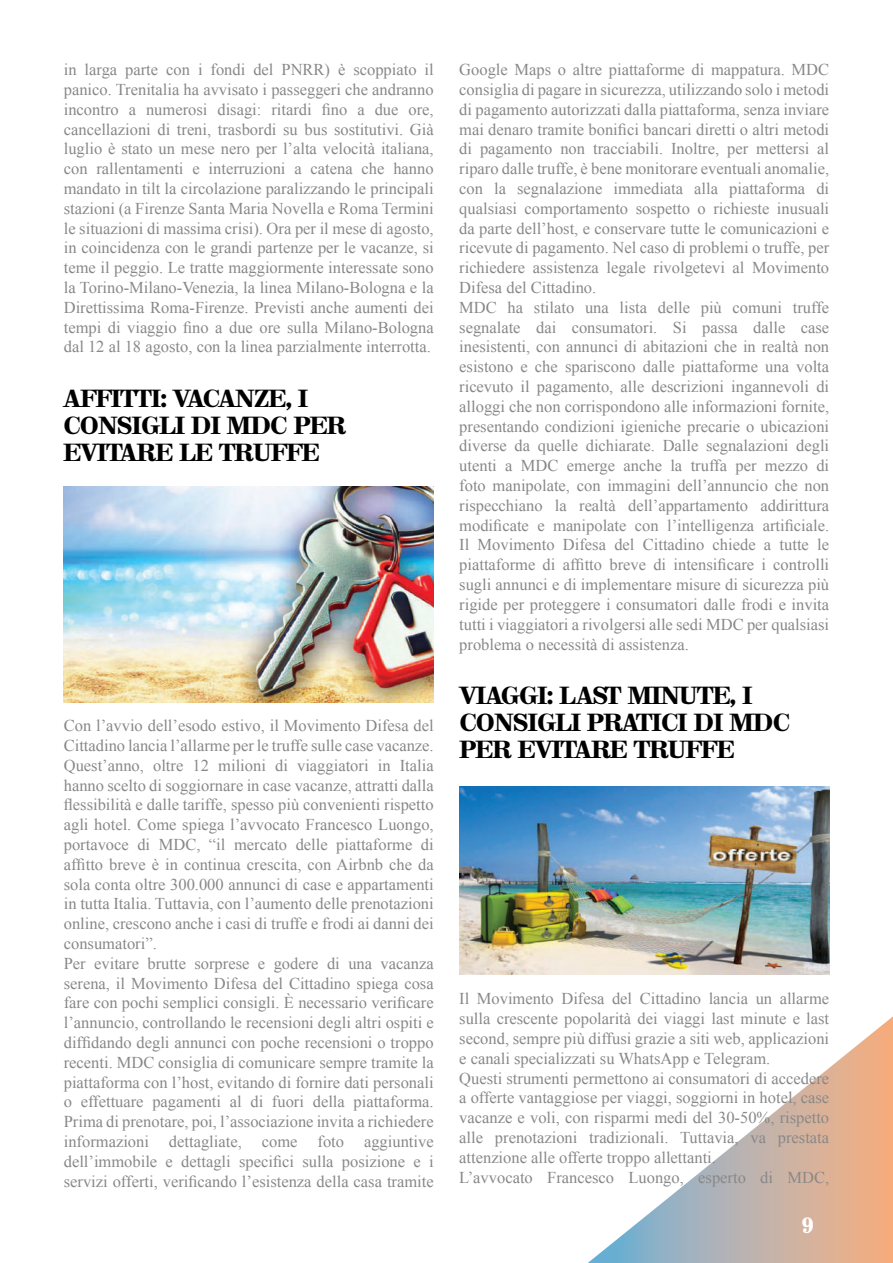
<style>
.page{position:relative;width:893px;height:1263px;background:#fff}
.page>*{position:absolute;margin:0;border:0;box-sizing:border-box;transform-origin:0 0}
.t1{font:800 24px/27px "Valencia";color:#000}
.t2{font:800 22.5px "Valencia";color:#fff}
.t3{font:16.5px/19.8px "Times New Roman";color:#898888}
</style>
<div class="page">
<svg style="left:588px;top:1016px;width:305px;height:247px"></svg>
<img style="left:64px;top:486px;width:369px;height:216px">
<img style="left:460px;top:786px;width:369px;height:188px">
<p class="t3" style="left:64px;top:60px;width:371px;text-align:justify">in larga parte con i fondi del PNRR) è scoppiato il panico. Trenitalia ha avvisato i passeggeri che andranno incontro a numerosi disagi: ritardi fino a due ore, cancellazioni di treni, trasbordi su bus sostitutivi. Già luglio è stato un mese nero per l’alta velocità italiana, con rallentamenti e interruzioni a catena che hanno mandato in tilt la circolazione paralizzando le principali stazioni (a Firenze Santa Maria Novella e Roma Termini le situazioni di massima crisi). Ora per il mese di agosto, in coincidenza con le grandi partenze per le vacanze, si teme il peggio. Le tratte maggiormente interessate sono la Torino-Milano-Venezia, la linea Milano-Bologna e la Direttissima Roma-Firenze. Previsti anche aumenti dei tempi di viaggio fino a due ore sulla Milano-Bologna dal 12 al 18 agosto, con la linea parzialmente interrotta.</p>
<h1 class="t1" style="left:64px;top:385px;width:283px">AFFITTI: VACANZE, I<br>CONSIGLI DI MDC PER<br>EVITARE LE TRUFFE</h1>
<p class="t3" style="left:64px;top:715px;width:371px">Con l’avvio dell’esodo estivo, il Movimento Difesa del Cittadino lancia l’allarme per le truffe sulle case vacanze.<br>Quest’anno, oltre 12 milioni di viaggiatori in Italia hanno scelto di soggiornare in case vacanze, attratti dalla flessibilità e dalle tariffe, spesso più convenienti rispetto agli hotel. Come spiega l’avvocato Francesco Luongo, portavoce di MDC, “il mercato delle piattaforme di affitto breve è in continua crescita, con Airbnb che da sola conta oltre 300.000 annunci di case e appartamenti in tutta Italia. Tuttavia, con l’aumento delle prenotazioni online, crescono anche i casi di truffe e frodi ai danni dei consumatori”.<br>Per evitare brutte sorprese e godere di una vacanza serena, il Movimento Difesa del Cittadino spiega cosa fare con pochi semplici consigli. È necessario verificare l’annuncio, controllando le recensioni degli altri ospiti e diffidando degli annunci con poche recensioni o troppo recenti. MDC consiglia di comunicare sempre tramite la piattaforma con l’host, evitando di fornire dati personali o effettuare pagamenti al di fuori della piattaforma.<br>Prima di prenotare, poi, l’associazione invita a richiedere informazioni dettagliate, come foto aggiuntive dell’immobile e dettagli specifici sulla posizione e i servizi offerti, verificando l’esistenza della casa tramite</p>
<p class="t3" style="left:459px;top:60px;width:371px">Google Maps o altre piattaforme di mappatura. MDC consiglia di pagare in sicurezza, utilizzando solo i metodi di pagamento autorizzati dalla piattaforma, senza inviare mai denaro tramite bonifici bancari diretti o altri metodi di pagamento non tracciabili. Inoltre, per mettersi al riparo dalle truffe, è bene monitorare eventuali anomalie, con la segnalazione immediata alla piattaforma di qualsiasi comportamento sospetto o richieste inusuali da parte dell’host, e conservare tutte le comunicazioni e ricevute di pagamento. Nel caso di problemi o truffe, per richiedere assistenza legale rivolgetevi al Movimento Difesa del Cittadino.<br>MDC ha stilato una lista delle più comuni truffe segnalate dai consumatori. Si passa dalle case inesistenti, con annunci di abitazioni che in realtà non esistono e che spariscono dalle piattaforme una volta ricevuto il pagamento, alle descrizioni ingannevoli di alloggi che non corrispondono alle informazioni fornite, presentando condizioni igieniche precarie o ubicazioni diverse da quelle dichiarate. Dalle segnalazioni degli utenti a MDC emerge anche la truffa per mezzo di foto manipolate, con immagini dell’annuncio che non rispecchiano la realtà dell’appartamento addirittura modificate e manipolate con l’intelligenza artificiale.<br>Il Movimento Difesa del Cittadino chiede a tutte le piattaforme di affitto breve di intensificare i controlli sugli annunci e di implementare misure di sicurezza più rigide per proteggere i consumatori dalle frodi e invita tutti i viaggiatori a rivolgersi alle sedi MDC per qualsiasi problema o necessità di assistenza.</p>
<h1 class="t1" style="left:460px;top:683px;width:331px">VIAGGI: LAST MINUTE, I<br>CONSIGLI PRATICI DI MDC<br>PER EVITARE TRUFFE</h1>
<p class="t3" style="left:459px;top:989px;width:371px">Il Movimento Difesa del Cittadino lancia un allarme sulla crescente popolarità dei viaggi last minute e last second, sempre più diffusi grazie a siti web, applicazioni e canali specializzati su WhatsApp e Telegram.<br>Questi strumenti permettono ai consumatori di accedere a offerte vantaggiose per viaggi, soggiorni in hotel, case vacanze e voli, con risparmi medi del 30-50%, rispetto alle prenotazioni tradizionali. Tuttavia, va prestata attenzione alle offerte troppo allettanti.<br>L’avvocato Francesco Luongo, esperto di MDC,</p>
<h2 class="t2" style="left:802px;top:1211px;width:13px">9</h2>
</div>
